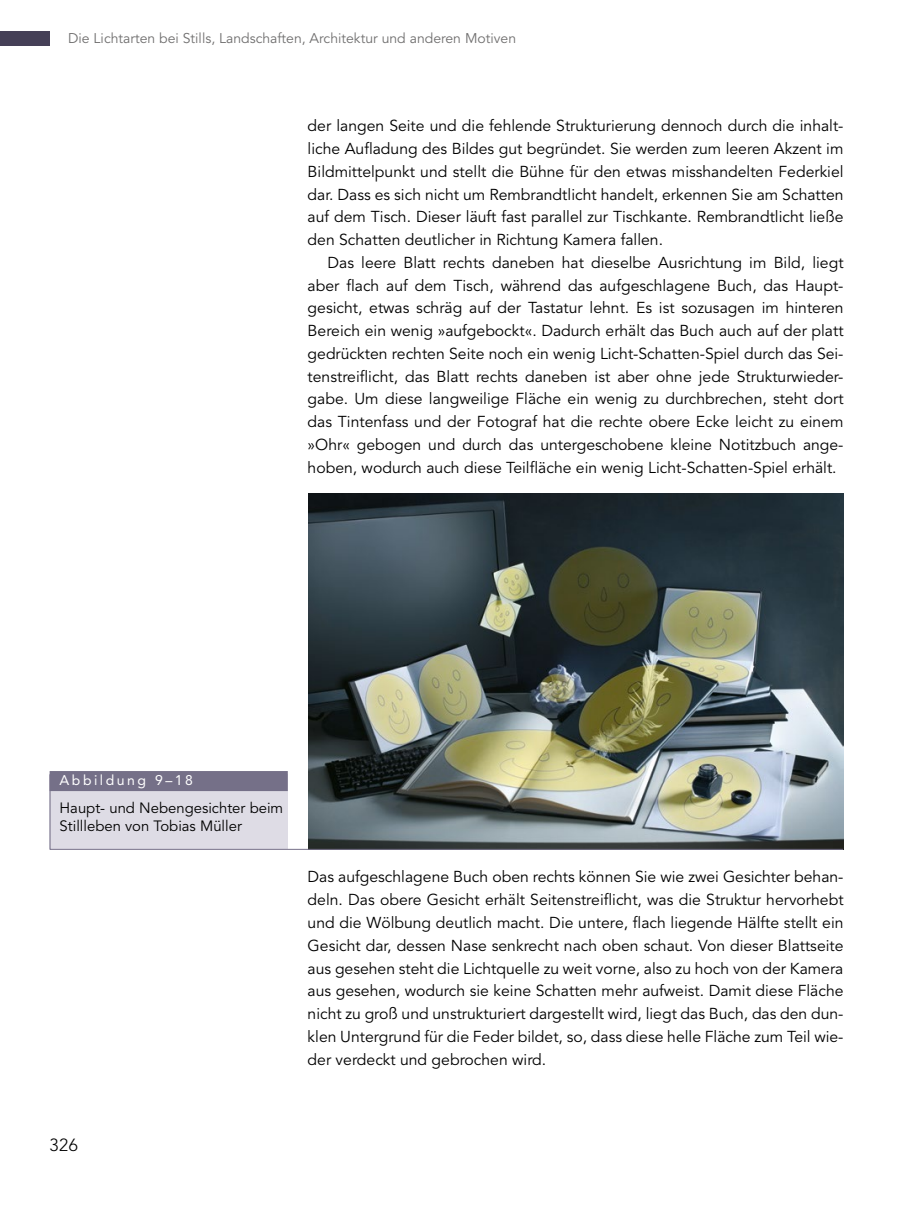
<style>
.page{position:relative;width:918px;height:1216px;background:#fff}
.page>*{position:absolute;margin:0;border:0;box-sizing:border-box;transform-origin:0 0}
.t1{font:300 17.5px "Avenir LT Pro";color:#000}
._2_Fließtext{font:15.75px/22.8px "Avenir LT Pro";color:#000;text-align:justify}
._2_Fließtext_Folge{font:15.75px/22.8px "Avenir LT Pro";color:#000;text-align:justify}
._3_Abbildung_fließ_s{font:14.88px/17.8px "Avenir LT Pro";color:#000}
.t2{font:14px "Avenir LT Pro";color:#706f6f}
.t3{font:14px "Avenir LT Pro";letter-spacing:.18em;color:#fff}
</style>
<div class="page">
<div style="left:0;top:31px;width:50px;height:14px;background:#454057"></div>
<img style="left:308px;top:493px;width:535px;height:280px">
<div style="left:50px;top:771px;width:238px;height:20px;background:#757088"></div>
<svg style="left:49px;top:773px;width:795px;height:77px;background:#999d9e"></svg>
<p class="t2" style="left:68px;top:30px;width:449px">Die Lichtarten bei Stills, Landschaften, Architektur und anderen Motiven</p>
<p class="_2_Fließtext" style="left:308px;top:115px;width:537px">der langen Seite und die fehlende Strukturierung dennoch durch die inhalt&shy;liche Aufladung des Bildes gut begründet. Sie werden zum leeren Akzent im Bildmittelpunkt und stellt die Bühne für den etwas misshandelten Federkiel dar. Dass es sich nicht um Rembrandtlicht handelt, erkennen Sie am Schatten auf dem Tisch. Dieser läuft fast parallel zur Tischkante. Rembrandtlicht ließe den Schatten deutlicher in Richtung Kamera fallen.</p>
<p class="_2_Fließtext_Folge" style="left:308px;top:251px;width:537px;text-indent:20px">Das leere Blatt rechts daneben hat dieselbe Ausrichtung im Bild, liegt aber flach auf dem Tisch, während das aufgeschlagene Buch, das Haupt&shy;gesicht, etwas schräg auf der Tastatur lehnt. Es ist sozusagen im hinteren Bereich ein wenig »aufgebockt«. Dadurch erhält das Buch auch auf der platt gedrückten rechten Seite noch ein wenig Licht-Schatten-Spiel durch das Sei&shy;tenstreiflicht, das Blatt rechts daneben ist aber ohne jede Strukturwieder&shy;gabe. Um diese langweilige Fläche ein wenig zu durchbrechen, steht dort das Tintenfass und der Fotograf hat die rechte obere Ecke leicht zu einem »Ohr« gebogen und durch das untergeschobene kleine Notitzbuch ange&shy;hoben, wodurch auch diese Teilfläche ein wenig Licht-Schatten-Spiel erhält.</p>
<p class="t3" style="left:60px;top:772px;width:135px">Abbildung 9–18</p>
<p class="_3_Abbildung_fließ_s" style="left:60px;top:799px;width:225px">Haupt- und Nebengesichter beim<br>Stillleben von Tobias Müller</p>
<p class="_2_Fließtext" style="left:308px;top:865px;width:537px">Das aufgeschlagene Buch oben rechts können Sie wie zwei Gesichter behan&shy;deln. Das obere Gesicht erhält Seitenstreiflicht, was die Struktur hervorhebt und die Wölbung deutlich macht. Die untere, flach liegende Hälfte stellt ein Gesicht dar, dessen Nase senkrecht nach oben schaut. Von dieser Blattseite aus gesehen steht die Lichtquelle zu weit vorne, also zu hoch von der Kamera aus gesehen, wodurch sie keine Schatten mehr aufweist. Damit diese Fläche nicht zu groß und unstrukturiert dargestellt wird, liegt das Buch, das den dun&shy;klen Untergrund für die Feder bildet, so, dass diese helle Fläche zum Teil wie&shy;der verdeckt und gebrochen wird.</p>
<p class="t1" style="left:50px;top:1134px;width:30px">326</p>
</div>
